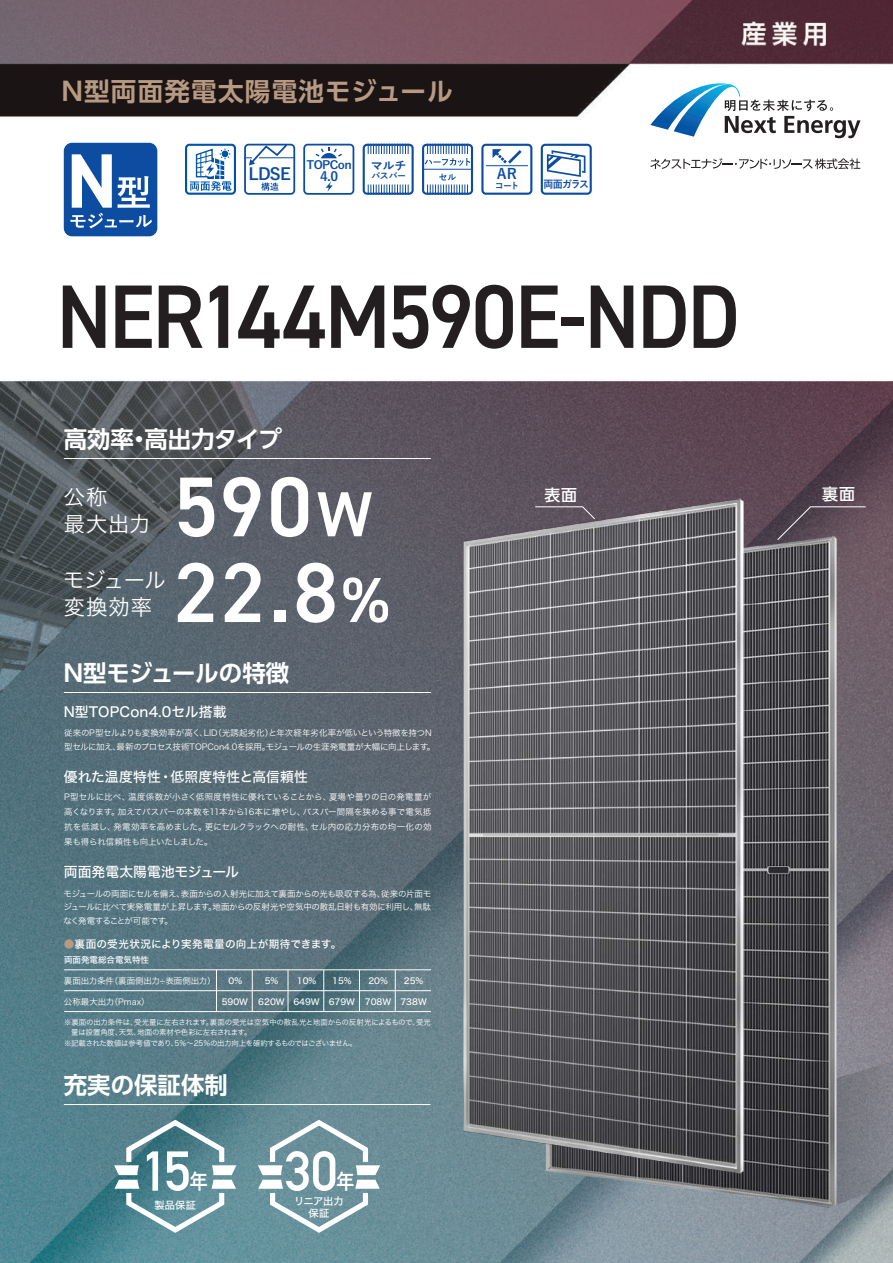
<style>
.page{position:relative;width:893px;height:1263px;background:#fff}
.page>*{position:absolute;margin:0;border:0;box-sizing:border-box;transform-origin:0 0}
.t1{font:600 90.3px "DIN2014";letter-spacing:-.035em;color:#231f20;scale:.95 1}
.t2{font:600 85.05px "DIN2014";color:#fff}
.t3{font:700 55.2px "DIN Alternate";color:#fff}
.t4{font:700 25.5px "UD Shin Go Pro De";letter-spacing:.05em;color:#b89a82}
.t5{font:700 23.4px "UD Shin Go Pro De";color:#fff}
.t6{font:21.3px/27px "Hira Kaku Std W3";letter-spacing:-.02em;color:#fff}
.t7{font:21.3px/27px "Hira Kaku Std W3";letter-spacing:.025em;color:#fff}
.t8{font:20.55px "Hira Kaku Std W6";color:#fff;scale:.9 1}
.t9{font:700 16.5px "Yu Go";color:#0d4da1}
.t10{font:500 15.9px "UD Shin Go NT Pro";color:#fff}
.t11{font:700 14.25px "Yu Go";color:#0d4da1}
.t12{font:13.8px "Hira Kaku Std W5";letter-spacing:.005em;color:#fff}
.t13{font:700 12.9px "Yu Go";color:#0d4da1;scale:1.05 1}
.t14{font:700 12px "Yu Go";color:#0d4da1}
.t15{font:700 11.4px "Yu Go";letter-spacing:-.05em;color:#0d4da1;scale:1.05 1}
.t16{font:10.65px "Hira Kaku Std W5";letter-spacing:.015em;color:#fff}
.t17{font:700 10.5px "Yu Go";letter-spacing:-.105em;color:#0d4da1;scale:.95 1}
.t18{font:10.2px/11.6px "Hira Kaku Std W5";letter-spacing:.01em;color:#fff;text-align:center}
.t19{font:700 9px "Yu Go";letter-spacing:-.05em;color:#0d4da1}
.t20{font:8.55px/13.5px "Hira Kaku Std W3";letter-spacing:-.025em;color:#fff;text-align:justify}
.t21{font:8.55px "Hira Kaku Std W5";color:#fff}
.t22{font:8.55px "Hira Kaku Std W3";color:#fff}
.t23{font:7.5px "Hira Kaku Std W3";letter-spacing:-.01em;color:#fff}
.t24{font:7.5px "Hira Kaku Std W3";letter-spacing:-.055em;color:#fff}
.t25{font:7.5px "Hira Kaku Std W3";letter-spacing:-.03em;color:#fff}
.s1{font-size:63.75px}
.s2{color:#b89a82}
</style>
<div class="page">
<img style="left:0;top:0;width:893px;height:1263px">
<svg style="left:552px;top:1057px;width:341px;height:151px;background:#7c7f88"></svg>
<img style="left:545px;top:536px;width:292px;height:670px">
<img style="left:463px;top:498px;width:280px;height:675px">
<svg style="left:650px;top:68px;width:210px;height:70px"></svg>
<svg style="left:650px;top:158px;width:210px;height:11px"></svg>
<hr style="left:64px;top:692px;width:367px;height:1px;background:#fff">
<svg style="left:535px;top:506px;width:60px;height:14px"></svg>
<svg style="left:777px;top:506px;width:89px;height:34px;background:#5f505a"></svg>
<svg style="left:185px;top:144px;width:51px;height:51px"></svg>
<hr style="left:64px;top:458px;width:367px;height:1px;background:#fff">
<hr style="left:64px;top:1104px;width:366px;height:1px;background:#fff">
<svg style="left:114px;top:1117px;width:122px;height:119px;background:#6a969f"></svg>
<svg style="left:258px;top:1117px;width:122px;height:119px;background:#7ea0a8"></svg>
<hr style="left:64px;top:990px;width:367px;height:1px;background:#fff">
<hr style="left:64px;top:1011px;width:367px;height:1px;background:#fff">
<hr style="left:64px;top:969px;width:367px;height:1px;background:#fff">
<hr style="left:395px;top:970px;width:1px;height:41px;background:#fff">
<hr style="left:359px;top:970px;width:1px;height:41px;background:#fff">
<hr style="left:323px;top:970px;width:1px;height:41px;background:#fff">
<hr style="left:288px;top:970px;width:1px;height:41px;background:#fff">
<hr style="left:252px;top:970px;width:1px;height:41px;background:#fff">
<hr style="left:216px;top:970px;width:1px;height:41px;background:#fff">
<svg style="left:481px;top:144px;width:51px;height:51px"></svg>
<svg style="left:303px;top:144px;width:51px;height:51px"></svg>
<svg style="left:422px;top:144px;width:51px;height:51px"></svg>
<hr style="left:422px;top:169px;width:51px;height:1px;background:#0d4da1">
<svg style="left:244px;top:143px;width:51px;height:52px"></svg>
<svg style="left:363px;top:144px;width:51px;height:51px"></svg>
<div style="left:64px;top:143px;width:93px;height:93px;background:#0d4da1;border-radius:8px"></div>
<svg style="left:70px;top:154px;width:82px;height:74px"></svg>
<svg style="left:541px;top:144px;width:51px;height:51px"></svg>
<h3 class="t4" style="left:62px;top:71px;width:393px">N型両面発電太陽電池モジュール</h3>
<h3 class="t15" style="left:306px;top:159px;width:45px">TOPCon</h3>
<h3 class="t9" style="left:249px;top:165px;width:44px">LDSE</h3>
<h3 class="t13" style="left:320px;top:169px;width:19px">4.0</h3>
<h3 class="t14" style="left:371px;top:159px;width:37px">マルチ</h3>
<p class="t19" style="left:371px;top:171px;width:36px">バスバー</p>
<h3 class="t11" style="left:497px;top:166px;width:21px">AR</h3>
<p class="t19" style="left:495px;top:181px;width:26px">コート</p>
<p class="t17" style="left:543px;top:178px;width:50px">両面ガラス</p>
<h1 class="t1" style="left:56px;top:257px;width:721px">NER144M590E-NDD</h1>
<h3 class="t5" style="left:64px;top:420px;width:220px">高効率・高出力タイプ</h3>
<h3 class="t7" style="left:64px;top:484px;width:88px">公称<br>最大出力</h3>
<h3 class="t6" style="left:63px;top:566px;width:104px">モジュール変換効率</h3>
<h2 class="t2" style="left:174px;top:451px;width:200px">590<span class="s1">W</span></h2>
<h2 class="t2" style="left:174px;top:536px;width:217px">22.8<span class="s1">%</span></h2>
<h3 class="t5" style="left:64px;top:654px;width:227px">N型モジュールの特徴</h3>
<h3 class="t12" style="left:64px;top:702px;width:164px">N型TOPCon4.0セル搭載</h3>
<p class="t20" style="left:64px;top:726px;width:373px">従来のP型セルよりも変換効率が高く、LID（光誘起劣化）と年次経年劣化率が低いという特徴を持つN型セルに加え、最新のプロセス技術TOPCon4.0を採用。モジュールの生涯発電量が大幅に向上します。</p>
<h3 class="t12" style="left:64px;top:766px;width:245px">優れた温度特性・低照度特性と高信頼性</h3>
<p class="t20" style="left:64px;top:789px;width:369px;line-height:15px">P型セルに比べ、温度係数が小さく低照度特性に優れていることから、夏場や曇りの日の発電量が高くなります。加えてバスバーの本数を11本から16本に増やし、バスバー間隔を狭める事で電気抵抗を低減し、発電効率を高めました。更にセルクラックへの耐性、セル内の応力分布の均一化の効果も得られ信頼性も向上いたしました。</p>
<h3 class="t12" style="left:64px;top:861px;width:177px">両面発電太陽電池モジュール</h3>
<p class="t20" style="left:63px;top:887px;width:369px">モジュールの両面にセルを備え、表面からの入射光に加えて裏面からの光も吸収する為、従来の片面モジュールに比べて実発電量が上昇します。地面からの反射光や空気中の散乱日射も有効に利用し、無駄なく発電することが可能です。</p>
<p class="t16" style="left:64px;top:935px;width:279px"><span class="s2">●</span>裏面の受光状況により実発電量の向上が期待できます。</p>
<p class="t21" style="left:64px;top:954px;width:87px">両面発電総合電気特性</p>
<p class="t20" style="left:64px;top:973px;width:153px">裏面出力条件（裏面側出力÷表面側出力）</p>
<p class="t22" style="left:64px;top:995px;width:87px">公称最大出力（Pmax）</p>
<p class="t21" style="left:229px;top:974px;width:15px">0%</p>
<p class="t21" style="left:265px;top:974px;width:15px">5%</p>
<p class="t21" style="left:297px;top:974px;width:21px">10%</p>
<p class="t21" style="left:332px;top:974px;width:21px">15%</p>
<p class="t21" style="left:368px;top:974px;width:21px">20%</p>
<p class="t21" style="left:404px;top:974px;width:21px">25%</p>
<p class="t21" style="left:222px;top:995px;width:207px">590W 620W 649W 679W 708W 738W</p>
<p class="t23" style="left:64px;top:1016px;width:368px">※裏面の出力条件は、受光量に左右されます。裏面の受光は空気中の散乱光と地面からの反射光によるもので、受光</p>
<p class="t25" style="left:71px;top:1027px;width:182px">量は設置角度、天気、地面の素材や色彩に左右されます。</p>
<p class="t24" style="left:64px;top:1037px;width:294px">※記載された数値は参考値であり、5％～25％の出力向上を確約するものではございません。</p>
<h3 class="t5" style="left:64px;top:1066px;width:165px">充実の保証体制</h3>
<h3 class="t3" style="left:142px;top:1129px;width:51px">15</h3>
<h3 class="t8" style="left:189px;top:1165px;width:22px">年</h3>
<p class="t18" style="left:154px;top:1199px;width:43px">製品保証</p>
<h3 class="t3" style="left:285px;top:1129px;width:54px">30</h3>
<h3 class="t8" style="left:336px;top:1165px;width:22px">年</h3>
<p class="t18" style="left:294px;top:1195px;width:51px">リニア出力保証</p>
<h3 class="t10" style="left:544px;top:482px;width:34px">表面</h3>
<h3 class="t10" style="left:822px;top:481px;width:34px">裏面</h3>
</div>
